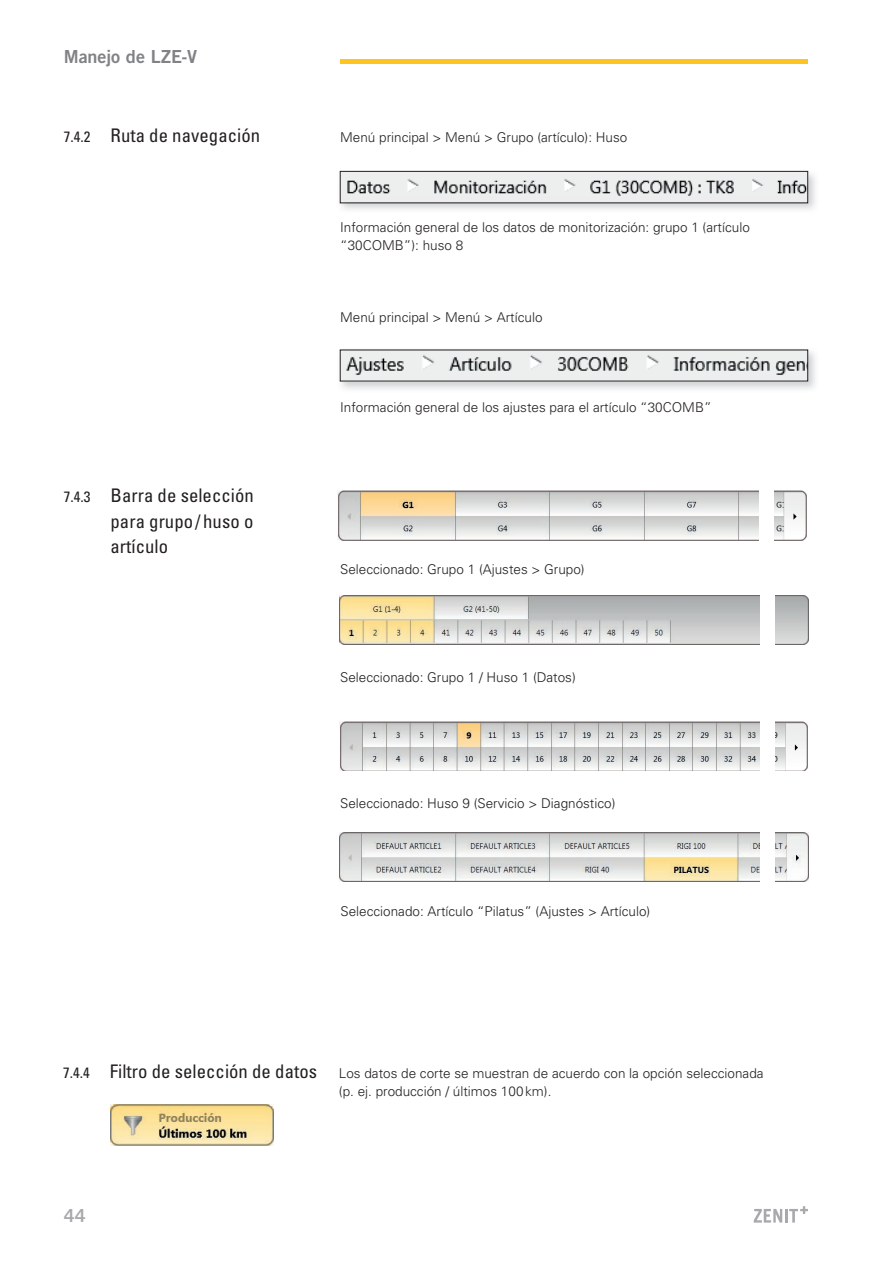
<style>
.page{position:relative;width:893px;height:1263px;background:#fff}
.page>*{position:absolute;margin:0;border:0;box-sizing:border-box;transform-origin:0 0}
.t1{font:condensed 18.75px/25.5px "Univers";color:#231f20;text-align:justify}
.t2{font:18px "Trade Gothic LT Std Bd 2";letter-spacing:-.005em;color:#808285}
.t3{font:18px "Trade Gothic LT Std Bd 2";color:#a8a9ad}
.t4{font:300 13.5px/18px "Univers";color:#231f20}
.s1{font-size:15px}
.s2{font-weight:400;font-stretch:condensed;font-size:15px}
.s3{font-weight:400;font-stretch:condensed;font-size:18.75px}
</style>
<div class="page">
<hr style="left:340px;top:60px;width:468px;height:4px;background:#fec422">
<svg style="left:754px;top:1206px;width:54px;height:16px"></svg>
<img style="left:339px;top:833px;width:421px;height:49px">
<img style="left:776px;top:833px;width:32px;height:49px">
<img style="left:776px;top:595px;width:32px;height:50px">
<img style="left:339px;top:595px;width:421px;height:50px">
<img style="left:776px;top:721px;width:32px;height:49px">
<img style="left:339px;top:721px;width:421px;height:49px">
<img style="left:775px;top:491px;width:32px;height:49px">
<img style="left:338px;top:491px;width:420px;height:49px">
<img style="left:111px;top:1104px;width:163px;height:41px">
<img style="left:339px;top:170px;width:476px;height:40px">
<img style="left:342px;top:173px;width:464px;height:28px">
<div style="left:340px;top:171px;width:468px;height:32px;border:1px solid #231f20"></div>
<img style="left:339px;top:349px;width:476px;height:40px">
<img style="left:342px;top:352px;width:464px;height:27px">
<h2 class="t2" style="left:64px;top:46px;width:135px">Manejo de LZE-V</h2>
<h1 class="t1" style="left:64px;top:123px;width:198px"><span class="s1">7.4.2</span> Ruta de navegación</h1>
<p class="t4" style="left:340px;top:129px;width:289px">Menú principal &gt; Menú &gt; Grupo (artículo): Huso</p>
<p class="t4" style="left:340px;top:219px;width:411px">Información general de los datos de monitorización: grupo 1 (artículo “30COMB”): huso 8</p>
<p class="t4" style="left:340px;top:309px;width:204px">Menú principal &gt; Menú &gt; Artículo</p>
<h1 class="t1" style="left:111px;top:483px;width:145px;text-indent:-47px"><span class="s1">7.4.3</span> Barra de selección para grupo / huso o artículo</h1>
<p class="t4" style="left:340px;top:399px;width:373px">Información general de los ajustes para el artículo “30COMB”</p>
<p class="t4" style="left:340px;top:561px;width:246px">Seleccionado: Grupo 1 (Ajustes &gt; Grupo)</p>
<p class="t4" style="left:340px;top:669px;width:237px">Seleccionado: Grupo 1 / Huso 1 (Datos)</p>
<p class="t4" style="left:340px;top:795px;width:277px">Seleccionado: Huso 9 (Servicio &gt; Diagnóstico)</p>
<p class="t4" style="left:341px;top:903px;width:311px">Seleccionado: Artículo “Pilatus” (Ajustes &gt; Artículo)</p>
<p class="t4" style="left:339px;top:1065px;width:426px;text-indent:-276px"><span class="s2">7.4.4</span> <span class="s3">Filtro de selección de datos</span> Los datos de corte se muestran de acuerdo con la opción seleccionada (p. ej. producción / últimos 100 km).</p>
<h2 class="t3" style="left:64px;top:1205px;width:24px">44</h2>
</div>
